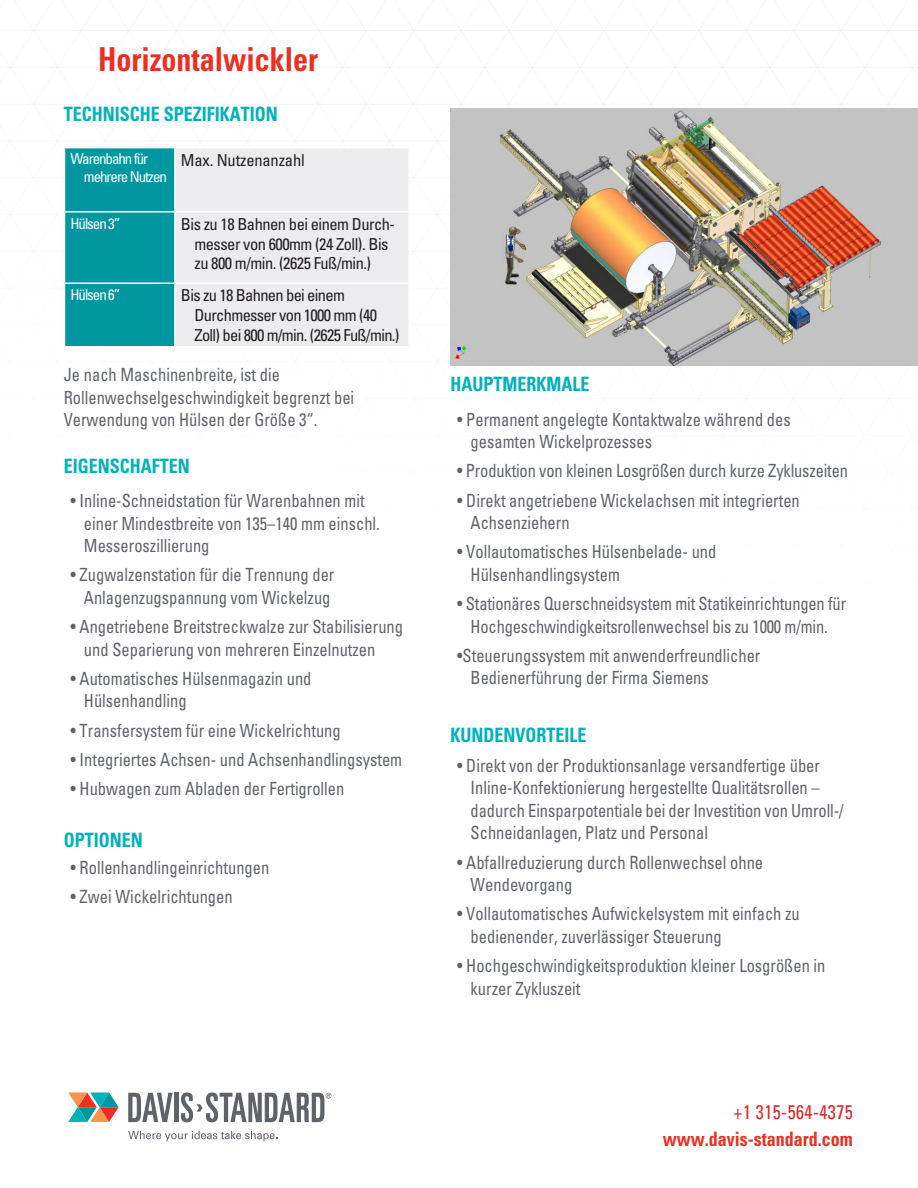
<style>
.page{position:relative;width:918px;height:1188px;background:#fff}
.page>*{position:absolute;margin:0;border:0;box-sizing:border-box;transform-origin:0 0}
._2_head{font:700 condensed 33px "Univers LT Std";color:#ee2e22;scale:.91 1}
._3_sub_front{font:700 condensed 19.8px "Univers LT Std";color:#00b2b9;scale:.91 1}
.t1{font:700 condensed 19.8px/26.4px "Univers LT Std";color:#ee2e22;text-align:right;scale:.91 1}
._3_sub_front-2{font:condensed 18.15px/22.5px "Univers LT Std";color:#5f6369;scale:.91 1}
.FA_txt_02{font:condensed 16.5px/19.8px "Univers LT Std";letter-spacing:-.03em;color:#231f20}
.FA_txt_02-2{font:condensed 16.5px "Univers LT Std";letter-spacing:-.01em;color:#231f20}
.FA_txt_02-3{font:condensed 15px/18px "Univers LT Std";letter-spacing:-.07em;color:#fff}
.s1{font-weight:400;color:#e02525}
</style>
<div class="page">
<svg style="left:68px;top:1093px;width:51px;height:29px"></svg>
<svg style="left:128px;top:1093px;width:45px;height:29px"></svg>
<div style="left:174px;top:1093px;width:5px;height:29px;background:#5f6369"></div>
<svg style="left:128px;top:1131px;width:149px;height:10px"></svg>
<svg style="left:181px;top:1093px;width:150px;height:29px"></svg>
<div style="left:65px;top:148px;width:109px;height:198px;background:#0097a0"></div>
<div style="left:176px;top:148px;width:232px;height:198px;background:#ececee"></div>
<hr style="left:64px;top:211px;width:111px;height:2px;background:#fff">
<hr style="left:175px;top:211px;width:235px;height:2px;background:#fff">
<hr style="left:64px;top:283px;width:111px;height:1px;background:#fff">
<hr style="left:175px;top:283px;width:235px;height:1px;background:#fff">
<img style="left:450px;top:109px;width:468px;height:256px">
<p class="_2_head" style="left:98px;top:39px;width:243px">Horizontalwickler</p>
<p class="_3_sub_front" style="left:64px;top:102px;width:237px">TECHNISCHE SPEZIFIKATION</p>
<p class="FA_txt_02-3" style="left:84px;top:150px;width:85px;text-indent:-14px">Warenbahn für mehrere Nutzen</p>
<p class="FA_txt_02-2" style="left:181px;top:149px;width:125px">Max. Nutzenanzahl</p>
<p class="FA_txt_02-3" style="left:70px;top:214px;width:51px">Hülsen 3”</p>
<p class="FA_txt_02" style="left:194px;top:214px;width:202px;text-indent:-13px">Bis zu 18 Bahnen bei einem Durch&shy;messer von 600mm (24 Zoll). Bis zu 800 m/min. (2625 Fuß/min.)</p>
<p class="FA_txt_02-3" style="left:70px;top:286px;width:51px">Hülsen 6”</p>
<p class="FA_txt_02" style="left:194px;top:285px;width:207px;text-indent:-13px">Bis zu 18 Bahnen bei einem<br>Durchmesser von 1000 mm (40<br>Zoll) bei 800 m/min. (2625 Fuß/min.)</p>
<p class="_3_sub_front-2" style="left:64px;top:363px;width:321px">Je nach Maschinenbreite, ist die<br>Rollenwechselgeschwindigkeit begrenzt bei<br>Verwendung von Hülsen der Größe 3“.</p>
<p class="_3_sub_front" style="left:64px;top:454px;width:140px">EIGENSCHAFTEN</p>
<p class="_3_sub_front-2" style="left:84px;top:489px;width:327px;text-indent:-14px">• Inline-Schneidstation für Warenbahnen mit einer Mindestbreite von 135–140 mm einschl.<br>Messeroszillierung</p>
<p class="_3_sub_front-2" style="left:70px;top:563px;width:292px;text-align:center">• Zugwalzenstation für die Trennung der<br>Anlagenzugspannung vom Wickelzug</p>
<p class="_3_sub_front-2" style="left:84px;top:615px;width:352px;text-indent:-13px">• Angetriebene Breitstreckwalze zur Stabilisierung und Separierung von mehreren Einzelnutzen</p>
<p class="_3_sub_front-2" style="left:84px;top:667px;width:252px;text-indent:-13px">• Automatisches Hülsenmagazin und<br>Hülsenhandling</p>
<p class="_3_sub_front-2" style="left:70px;top:719px;width:299px">• Transfersystem für eine Wickelrichtung</p>
<p class="_3_sub_front-2" style="left:70px;top:748px;width:366px">• Integriertes Achsen- und Achsenhandlingsystem</p>
<p class="_3_sub_front-2" style="left:70px;top:777px;width:303px">• Hubwagen zum Abladen der Fertigrollen</p>
<p class="_3_sub_front" style="left:64px;top:828px;width:88px">OPTIONEN</p>
<p class="_3_sub_front-2" style="left:70px;top:856px;width:220px">• Rollenhandlingeinrichtungen</p>
<p class="_3_sub_front-2" style="left:70px;top:885px;width:180px">• Zwei Wickelrichtungen</p>
<p class="_3_sub_front" style="left:450px;top:372px;width:154px">HAUPTMERKMALE</p>
<p class="_3_sub_front-2" style="left:471px;top:408px;width:353px;text-indent:-14px">• Permanent angelegte Kontaktwalze während des gesamten Wickelprozesses</p>
<p class="_3_sub_front-2" style="left:457px;top:459px;width:431px">• Produktion von kleinen Losgrößen durch kurze Zykluszeiten</p>
<p class="_3_sub_front-2" style="left:471px;top:489px;width:363px;text-indent:-14px">• Direkt angetriebene Wickelachsen mit integrierten<br>Achsenziehern</p>
<p class="_3_sub_front-2" style="left:471px;top:540px;width:272px;text-indent:-13px">• Vollautomatisches Hülsenbelade- und<br>Hülsenhandlingsystem</p>
<p class="_3_sub_front-2" style="left:457px;top:592px;width:429px;text-align:center">• Stationäres Querschneidsystem mit Statikeinrichtungen für<br>Hochgeschwindigkeitsrollenwechsel bis zu 1000 m/min.</p>
<p class="_3_sub_front-2" style="left:471px;top:644px;width:320px;text-indent:-13px">•Steuerungssystem mit anwenderfreundlicher<br>Bedienerführung der Firma Siemens</p>
<p class="_3_sub_front" style="left:450px;top:723px;width:151px">KUNDENVORTEILE</p>
<p class="_3_sub_front-2" style="left:471px;top:754px;width:412px;text-indent:-14px">• Direkt von der Produktionsanlage versandfertige über Inline-Konfektionierung hergestellte Qualitätsrollen – dadurch Einsparpotentiale bei der Investition von Umroll-/ Schneidanlagen, Platz und Personal</p>
<p class="_3_sub_front-2" style="left:471px;top:851px;width:323px;text-indent:-13px">• Abfallreduzierung durch Rollenwechsel ohne<br>Wendevorgang</p>
<p class="_3_sub_front-2" style="left:471px;top:902px;width:363px;text-indent:-13px">• Vollautomatisches Aufwickelsystem mit einfach zu bedienender, zuverlässiger Steuerung</p>
<p class="_3_sub_front-2" style="left:471px;top:954px;width:391px;text-indent:-13px">• Hochgeschwindigkeitsproduktion kleiner Losgrößen in kurzer Zykluszeit</p>
<p class="t1" style="left:663px;top:1099px;width:210px"><span class="s1">+1 315-564-4375 </span>www.davis-standard.com</p>
</div>
